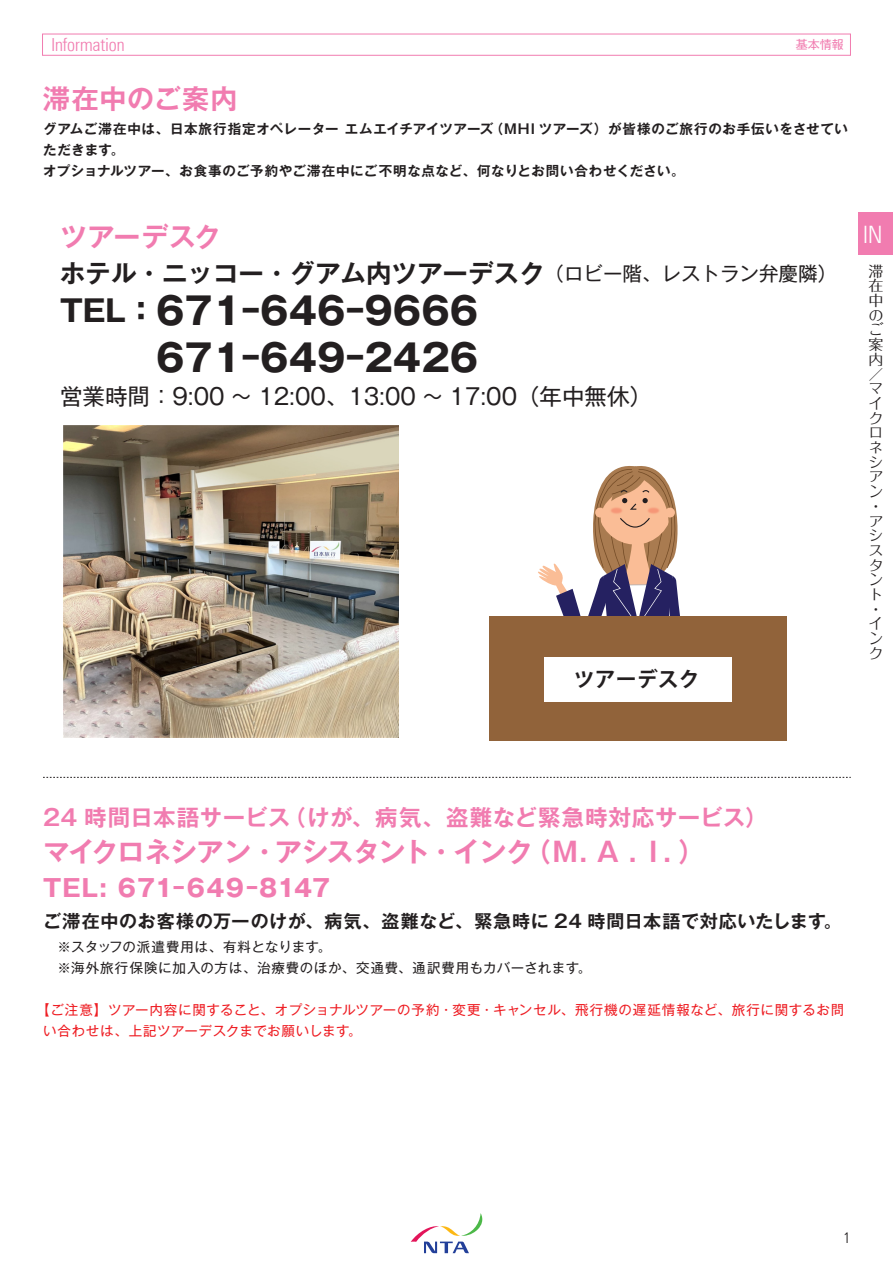
<style>
.page{position:relative;width:893px;height:1263px;background:#fff}
.page>*{position:absolute;margin:0;border:0;box-sizing:border-box;transform-origin:0 0}
.t1{font:700 37.5px/46.5px "Gothic MB101 Pro";color:#231f20;text-align:right}
.t2{font:700 27px "Gothic MB101 Pro De";letter-spacing:-.025em;color:#f17cb0}
.t3{font:700 27px "Gothic MB101 Pro De";letter-spacing:.04em;color:#f17cb0}
.t4{font:700 25.5px "Gothic MB101 Pro De";color:#231f20}
.t5{font:700 24px "Gothic MB101 Pro";letter-spacing:.035em;color:#f17cb0}
.t6{font:300 condensed 24px "Zurich BT";color:#fff}
.t7{font:22.5px "Gothic MB101 Pro";color:#231f20}
.t8{font:700 22.5px "Gothic MB101 Pro De";letter-spacing:.025em;color:#f17cb0}
.t9{font:700 21px "Koz Go Pr 6 N";color:#231f20}
.t10{font:700 18px "Gothic MB101 Pro De";letter-spacing:.035em;color:#231f20}
.t11{font:300 condensed 18px "Zurich BT";color:#f17cb0}
.t12{font:300 condensed 15px "Zurich BT";color:#231f20}
.t13{font:14.7px/14.7px "Folk Pro";color:#231f20}
.t14{font:700 13.5px/21px "Gothic MB101 Pro De";letter-spacing:.045em;color:#231f20}
.t15{font:13.5px/21px "Gothic MB101 Pro";letter-spacing:.045em;color:#ee1d23}
.t16{font:13.5px/21px "Gothic MB101 Pro";letter-spacing:.045em;color:#231f20}
.t17{font:12px "Gothic MB101 Pro";color:#f17cb0}
.s1{font-family:"Gothic MB101 Pro";font-weight:400;font-size:19.5px}
.s2{font-size:30px}
</style>
<div class="page">
<div style="left:42px;top:34px;width:809px;height:22px;border:1px solid #f17cb0"></div>
<svg style="left:410px;top:1213px;width:73px;height:41px"></svg>
<div style="left:859px;top:213px;width:34px;height:42px;background:#f17cb0"></div>
<svg style="left:43px;top:777px;width:808px;height:1px"></svg>
<img style="left:64px;top:425px;width:334px;height:313px">
<svg style="left:538px;top:466px;width:155px;height:151px"></svg>
<div style="left:489px;top:617px;width:298px;height:124px;background:#91633a"></div>
<div style="left:545px;top:657px;width:187px;height:45px;background:#fff"></div>
<h3 class="t11" style="left:51px;top:34px;width:75px">Information</h3>
<p class="t17" style="left:796px;top:35px;width:49px">基本情報</p>
<h2 class="t3" style="left:43px;top:76px;width:196px">滞在中のご案内</h2>
<p class="t14" style="left:43px;top:117px;width:806px">グアムご滞在中は、日本旅行指定オペレーター エムエイチアイツアーズ（MHI ツアーズ）が皆様のご旅行のお手伝いをさせていただきます。<br>オプショナルツアー、お食事のご予約やご滞在中にご不明な点など、何なりとお問い合わせください。</p>
<h2 class="t2" style="left:60px;top:214px;width:162px">ツアーデスク</h2>
<h3 class="t4" style="left:60px;top:252px;width:779px">ホテル・ニッコー・グアム内ツアーデスク<span class="s1">（ロビー階、レストラン弁慶隣）</span></h3>
<h1 class="t1" style="left:60px;top:283px;width:420px"><span class="s2">TEL：</span>671-646-9666<br>671-649-2426</h1>
<h3 class="t7" style="left:60px;top:378px;width:593px">営業時間：9:00 ～ 12:00、13:00 ～ 17:00（年中無休）</h3>
<h3 class="t9" style="left:574px;top:667px;width:127px">ツアーデスク</h3>
<h3 class="t6" style="left:863px;top:219px;width:21px">IN</h3>
<p class="t13" style="left:868px;top:262px;width:16px">滞在中のご案内／マイクロネシアン・アシスタント・インク</p>
<h3 class="t8" style="left:43px;top:799px;width:726px">24 時間日本語サービス（けが、病気、盗難など緊急時対応サービス）</h3>
<h2 class="t2" style="left:43px;top:829px;width:663px">マイクロネシアン・アシスタント・インク（M. Ａ .Ｉ．）</h2>
<h3 class="t5" style="left:43px;top:868px;width:314px">TEL: 671-649-8147　</h3>
<h3 class="t10" style="left:43px;top:906px;width:800px">ご滞在中のお客様の万一のけが、病気、盗難など、緊急時に 24 時間日本語で対応いたします。</h3>
<p class="t16" style="left:43px;top:934px;width:550px">　※スタッフの派遣費用は、有料となります。<br>　※海外旅行保険に加入の方は、治療費のほか、交通費、通訳費用もカバーされます。</p>
<p class="t15" style="left:43px;top:997px;width:803px;text-indent:-7px">【ご注意】ツアー内容に関すること、オプショナルツアーの予約・変更・キャンセル、飛行機の遅延情報など、旅行に関するお問い合わせは、上記ツアーデスクまでお願いします。</p>
<p class="t12" style="left:844px;top:1228px;width:8px">1</p>
</div>
